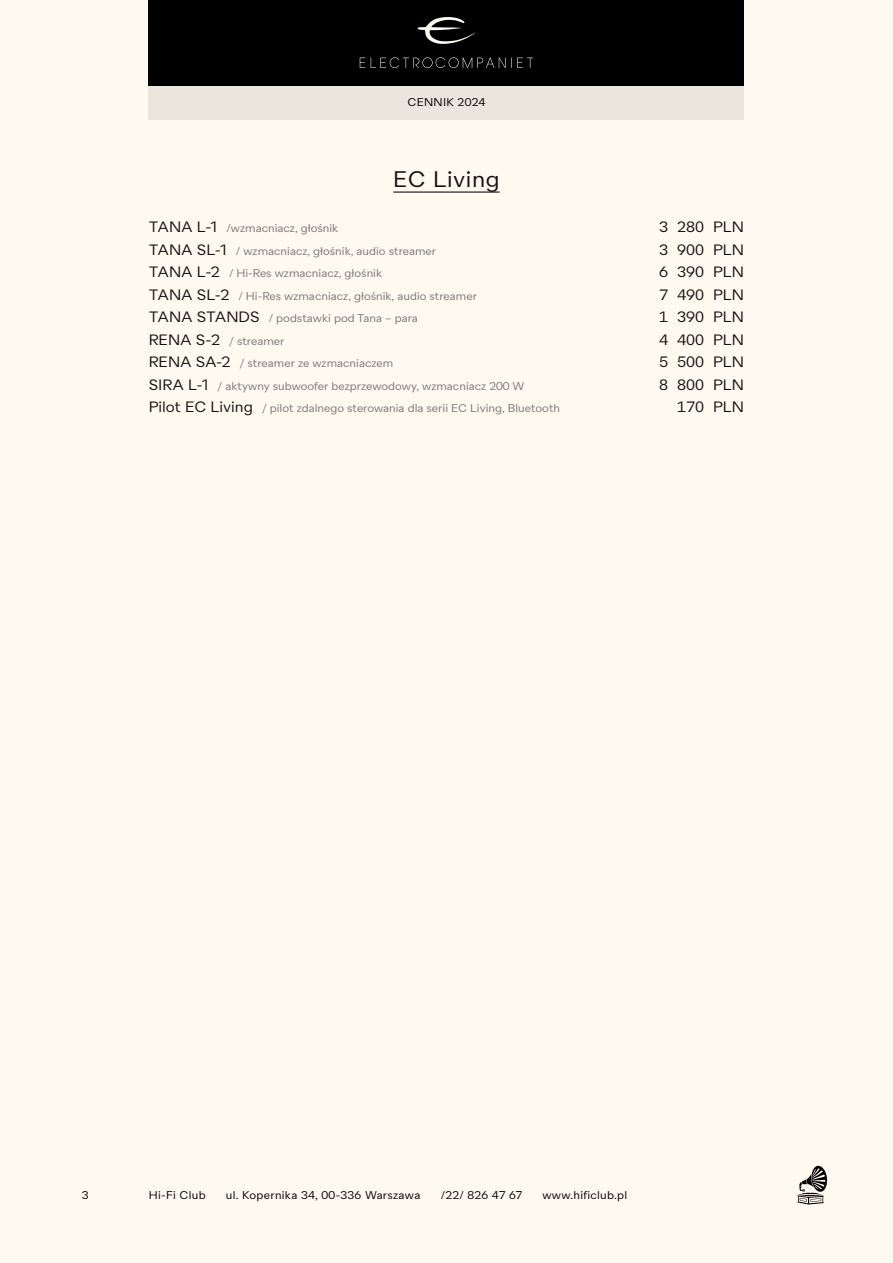
<style>
.page{position:relative;width:893px;height:1263px;background:#fffaf0}
.page>*{position:absolute;margin:0;border:0;box-sizing:border-box;transform-origin:0 0}
.t1{font:22.5px "Quarion";letter-spacing:.025em;color:#121212}
.t2{font:15px "Quarion";color:#121212}
.t3{font:11.25px "Quarion";color:#787878}
.t4{font:11.25px "Quarion";letter-spacing:.025em;color:#000}
.s1{font-size:15px;color:#121212}
</style>
<div class="page">
<svg style="left:797px;top:1166px;width:31px;height:38px"></svg>
<div style="left:149px;top:0;width:595px;height:85px;background:#000"></div>
<div style="left:149px;top:85px;width:595px;height:34px;background:#ebe6dd"></div>
<svg style="left:360px;top:57px;width:173px;height:11px"></svg>
<svg style="left:417px;top:17px;width:59px;height:27px"></svg>
<hr style="left:393px;top:191px;width:107px;height:2px;background:#121212">
<p class="t4" style="left:408px;top:95px;width:79px">CENNIK 2024</p>
<h1 class="t1" style="left:393px;top:166px;width:108px">EC Living</h1>
<p class="t3" style="left:149px;top:222px;width:191px"><span class="s1">TANA L-1</span> /wzmacniacz, głośnik</p>
<h2 class="t2" style="left:659px;top:218px;width:86px">3 280 PLN</h2>
<p class="t3" style="left:149px;top:244px;width:289px"><span class="s1">TANA SL-1</span> / wzmacniacz, głośnik, audio streamer</p>
<h2 class="t2" style="left:659px;top:240px;width:86px">3 900 PLN</h2>
<p class="t3" style="left:149px;top:267px;width:235px"><span class="s1">TANA L-2</span> / Hi-Res wzmacniacz, głośnik</p>
<h2 class="t2" style="left:659px;top:263px;width:86px">6 390 PLN</h2>
<p class="t3" style="left:149px;top:289px;width:330px"><span class="s1">TANA SL-2</span> / Hi-Res wzmacniacz, głośnik, audio streamer</p>
<h2 class="t2" style="left:659px;top:285px;width:86px">7 490 PLN</h2>
<p class="t3" style="left:149px;top:312px;width:270px"><span class="s1">TANA STANDS</span> / podstawki pod Tana – para</p>
<h2 class="t2" style="left:659px;top:308px;width:86px">1 390 PLN</h2>
<p class="t3" style="left:149px;top:334px;width:137px"><span class="s1">RENA S-2</span> / streamer</p>
<h2 class="t2" style="left:659px;top:330px;width:86px">4 400 PLN</h2>
<p class="t3" style="left:149px;top:357px;width:246px"><span class="s1">RENA SA-2</span> / streamer ze wzmacniaczem</p>
<h2 class="t2" style="left:659px;top:353px;width:86px">5 500 PLN</h2>
<p class="t3" style="left:149px;top:379px;width:377px"><span class="s1">SIRA L-1</span> / aktywny subwoofer bezprzewodowy, wzmacniacz 200 W</p>
<h2 class="t2" style="left:659px;top:375px;width:86px">8 800 PLN</h2>
<p class="t3" style="left:149px;top:402px;width:413px"><span class="s1">Pilot EC Living</span> / pilot zdalnego sterowania dla serii EC Living, Bluetooth</p>
<h2 class="t2" style="left:677px;top:398px;width:68px">170 PLN</h2>
<p class="t4" style="left:82px;top:1188px;width:8px">3</p>
<p class="t4" style="left:149px;top:1188px;width:58px">Hi-Fi Club</p>
<p class="t4" style="left:226px;top:1188px;width:196px">ul. Kopernika 34, 00-336 Warszawa</p>
<p class="t4" style="left:441px;top:1188px;width:83px">/22/ 826 47 67</p>
<p class="t4" style="left:542px;top:1188px;width:86px">www.hificlub.pl</p>
</div>
